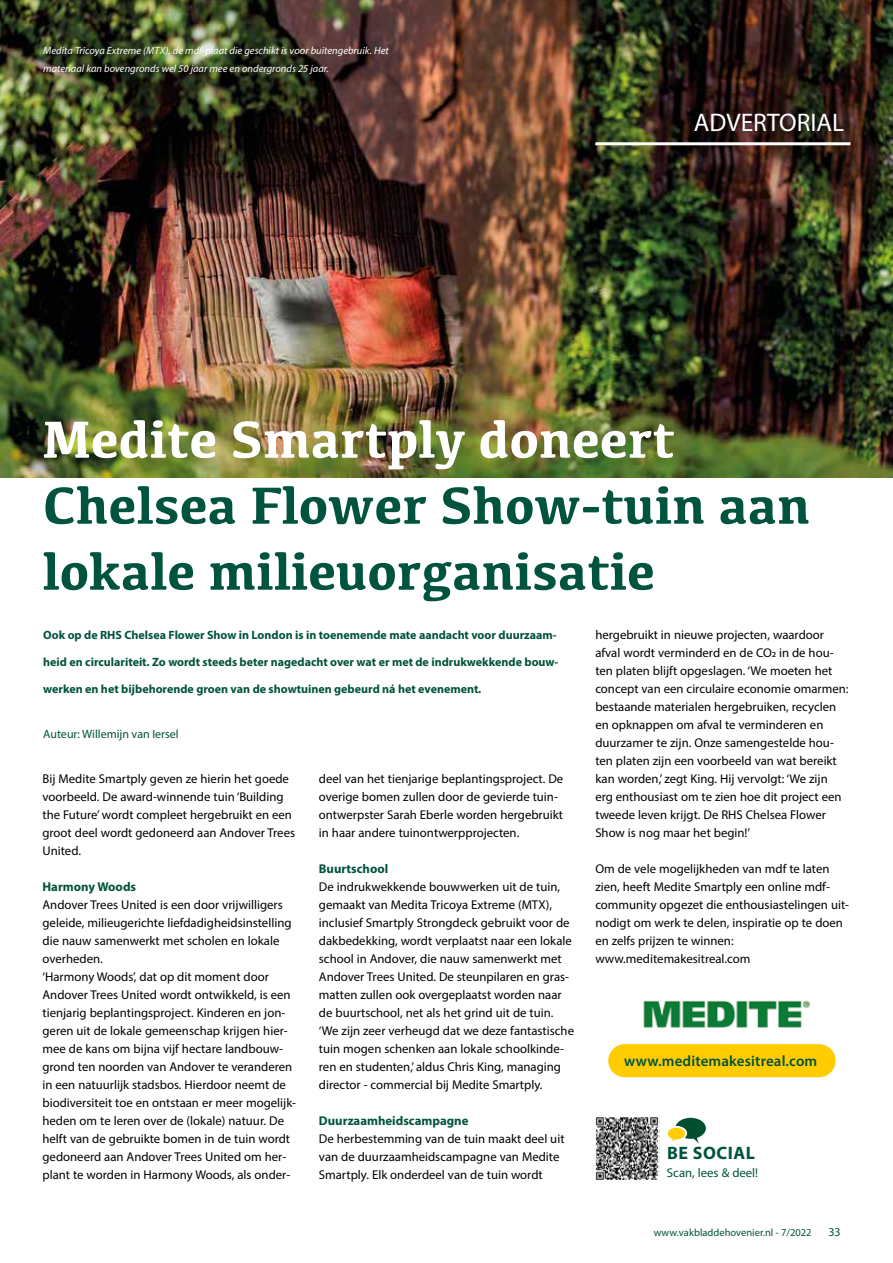
<style>
.page{position:relative;width:893px;height:1263px;background:#fff}
.page>*{position:absolute;margin:0;border:0;box-sizing:border-box;transform-origin:0 0}
.t1{font:700 54px/66px "Kefa";color:#00533d}
.t2{font:700 54px "Kefa";color:#fff}
.t3{font:25.5px "Myriad Pro";color:#fff}
.t4{font:700 18px "Myriad Pro";letter-spacing:.03em;color:#00533d}
.t5{font:600 15px "Myriad Pro";letter-spacing:.01em;color:#00533d}
.t6{font:12.75px/18px "Myriad Pro";color:#000}
.t7{font:700 12.75px "Myriad Pro";color:#00533d}
.t8{font:12.75px "Myriad Pro";color:#00533d}
.t9{font:700 12px "Myriad Pro";color:#00533d}
.t10{font:12px "Myriad Pro";color:#00533d}
.t11{font:italic 10.5px/18px "Myriad Pro";color:#fff}
.t12{font:10.5px "Myriad Pro";color:#00533d}
</style>
<div class="page">
<img style="left:0;top:0;width:893px;height:478px">
<img style="left:643px;top:1000px;width:167px;height:28px">
<div style="left:608px;top:1044px;width:228px;height:33px;background:#fc0;border-radius:17px"></div>
<hr style="left:595px;top:142px;width:255px;height:3px;background:#fff">
<img style="left:595px;top:1117px;width:65px;height:62px">
<svg style="left:668px;top:1118px;width:38px;height:25px"></svg>
<p class="t11" style="left:43px;top:41px;width:347px">Medita Tricoya Extreme (MTX), de mdf-plaat die geschikt is voor buitengebruik. Het materiaal kan bovengronds wel 50 jaar mee en ondergronds 25 jaar.</p>
<h2 class="t3" style="left:694px;top:107px;width:152px">ADVERTORIAL</h2>
<h1 class="t2" style="left:43px;top:403px;width:634px">Medite Smartply doneert</h1>
<h1 class="t1" style="left:43px;top:470px;width:769px">Chelsea Flower Show-tuin aan lokale milieuorganisatie</h1>
<p class="t9" style="left:43px;top:627px;width:515px">Ook op de RHS Chelsea Flower Show in London is in toenemende mate aandacht voor duurzaam-</p>
<p class="t9" style="left:43px;top:654px;width:517px">heid en circulariteit. Zo wordt steeds beter nagedacht over wat er met de indrukwekkende bouw-</p>
<p class="t9" style="left:43px;top:681px;width:440px">werken en het bijbehorende groen van de showtuinen gebeurd ná het evenement.</p>
<p class="t10" style="left:43px;top:727px;width:137px">Auteur: Willemijn van Iersel</p>
<p class="t6" style="left:43px;top:770px;width:254px">Bij Medite Smartply geven ze hierin het goede voorbeeld. De award-winnende tuin ‘Building the Future’ wordt compleet hergebruikt en een groot deel wordt gedoneerd aan Andover Trees United.</p>
<p class="t7" style="left:43px;top:878px;width:95px">Harmony Woods</p>
<p class="t6" style="left:43px;top:896px;width:255px">Andover Trees United is een door vrijwilligers geleide, milieugerichte liefdadigheidsinstelling die nauw samenwerkt met scholen en lokale overheden.<br>‘Harmony Woods’, dat op dit moment door Andover Trees United wordt ontwikkeld, is een tienjarig beplantingsproject. Kinderen en jon&shy;geren uit de lokale gemeenschap krijgen hier&shy;mee de kans om bijna vijf hectare landbouw&shy;grond ten noorden van Andover te veranderen in een natuurlijk stadsbos. Hierdoor neemt de biodiversiteit toe en ontstaan er meer mogelijk&shy;heden om te leren over de (lokale) natuur. De helft van de gebruikte bomen in de tuin wordt gedoneerd aan Andover Trees United om her&shy;plant te worden in Harmony Woods, als onder-</p>
<p class="t6" style="left:319px;top:770px;width:246px">deel van het tienjarige beplantingsproject. De overige bomen zullen door de gevierde tuin&shy;ontwerpster Sarah Eberle worden hergebruikt in haar andere tuinontwerpprojecten.</p>
<p class="t7" style="left:319px;top:860px;width:71px">Buurtschool</p>
<p class="t6" style="left:319px;top:878px;width:257px">De indrukwekkende bouwwerken uit de tuin, gemaakt van Medita Tricoya Extreme (MTX), inclusief Smartply Strongdeck gebruikt voor de dakbedekking, wordt verplaatst naar een lokale school in Andover, die nauw samenwerkt met Andover Trees United. De steunpilaren en gras&shy;matten zullen ook overgeplaatst worden naar de buurtschool, net als het grind uit de tuin. ‘We zijn zeer verheugd dat we deze fantastische tuin mogen schenken aan lokale schoolkinde&shy;ren en studenten,’ aldus Chris King, managing director - commercial bij Medite Smartply.</p>
<p class="t7" style="left:319px;top:1113px;width:151px">Duurzaamheidscampagne</p>
<p class="t6" style="left:319px;top:1130px;width:247px">De herbestemming van de tuin maakt deel uit van de duurzaamheidscampagne van Medite<br>Smartply. Elk onderdeel van de tuin wordt</p>
<p class="t6" style="left:595px;top:626px;width:255px">hergebruikt in nieuwe projecten, waardoor afval wordt verminderd en de CO2 in de hou&shy;ten platen blijft opgeslagen. ‘We moeten het concept van een circulaire economie omarmen: bestaande materialen hergebruiken, recyclen en opknappen om afval te verminderen en duurzamer te zijn. Onze samengestelde hou&shy;ten platen zijn een voorbeeld van wat bereikt kan worden,’ zegt King. Hij vervolgt: ‘We zijn erg enthousiast om te zien hoe dit project een tweede leven krijgt. De RHS Chelsea Flower Show is nog maar het begin!’</p>
<p class="t6" style="left:595px;top:860px;width:255px">Om de vele mogelijkheden van mdf te laten zien, heeft Medite Smartply een online mdf&shy;community opgezet die enthousiastelingen uit&shy;nodigt om werk te delen, inspiratie op te doen en zelfs prijzen te winnen: www.meditemakesitreal.com</p>
<p class="t5" style="left:624px;top:1052px;width:195px">www.meditemakesitreal.com</p>
<h3 class="t4" style="left:667px;top:1141px;width:89px">BE SOCIAL</h3>
<p class="t8" style="left:667px;top:1165px;width:93px">Scan, lees &amp; deel!</p>
<p class="t12" style="left:654px;top:1226px;width:159px">www.vakbladdehovenier.nl - 7/2022</p>
<p class="t10" style="left:828px;top:1224px;width:14px">33</p>
</div>
